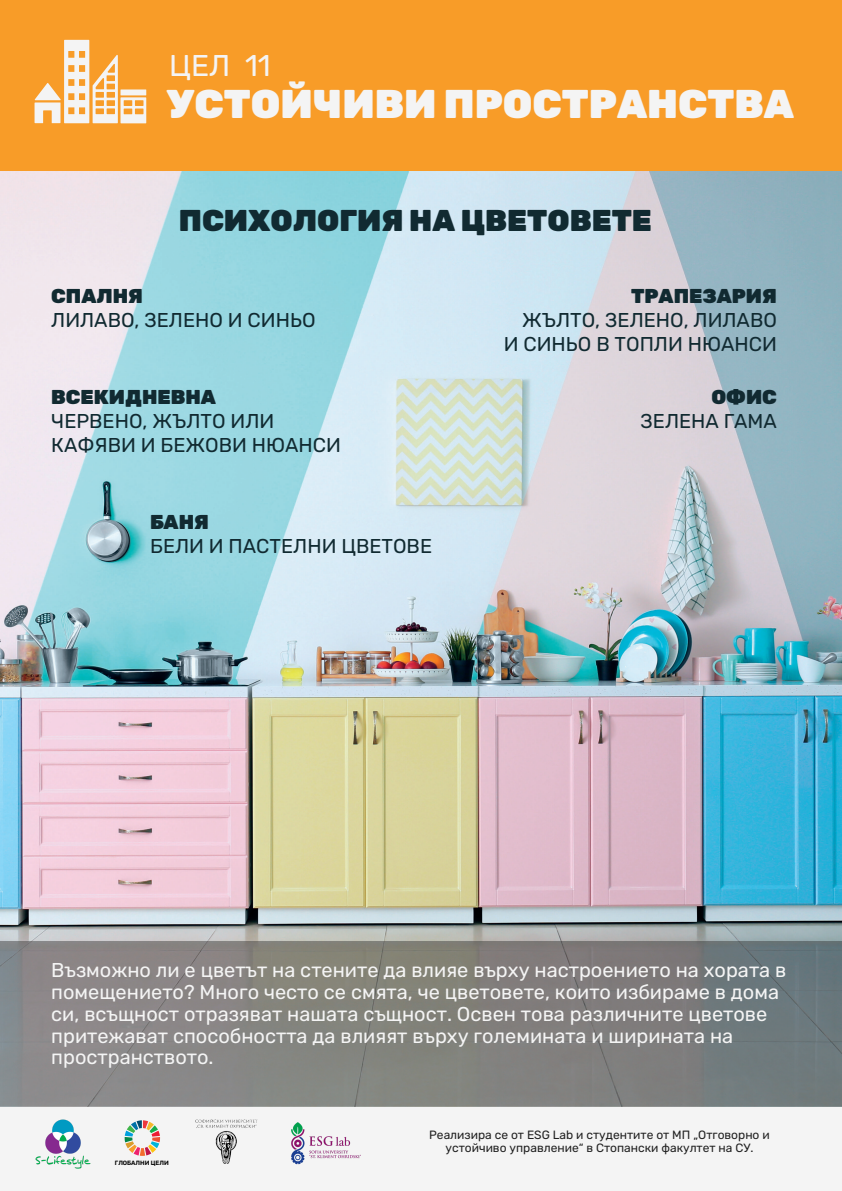
<style>
.page{position:relative;width:842px;height:1191px;background:#fff}
.page>*{position:absolute;margin:0;border:0;box-sizing:border-box;transform-origin:0 0}
.t1{font:900 40px "Rubik";color:#f4f4f4}
.t2{font:900 30px "Rubik";color:#112a31}
.t3{font:30px "Rubik";color:#f4f4f4}
.t4{font:20px/21.7px "Rubik";color:#f4f4f4}
.t5{font:20px/24px "Rubik";color:#112a31}
.t6{font:900 20px "Rubik";color:#112a31}
.t7{font:12px/12.7px "Rubik";color:#212121;text-align:center}
.t8{font:600 6.2px "Rubik";color:#000}
</style>
<div class="page">
<div style="left:0;top:1100px;width:842px;height:90px;background:#f4f4f4"></div>
<img style="left:291px;top:1122px;width:70px;height:43px">
<img style="left:191px;top:1106px;width:70px;height:58px">
<svg style="left:125px;top:1120px;width:35px;height:35px"></svg>
<img style="left:35px;top:1119px;width:56px;height:49px">
<img style="left:0;top:170px;width:842px;height:770px">
<div style="left:0;top:0;width:842px;height:170px;background:#f89c28"></div>
<svg style="left:35px;top:40px;width:111px;height:83px"></svg>
<svg style="left:0;top:940px;width:842px;height:166px;background:#80817f"></svg>
<h2 class="t3" style="left:169px;top:48px;width:103px">ЦЕЛ 11</h2>
<h1 class="t1" style="left:166px;top:81px;width:629px">УСТОЙЧИВИ ПРОСТРАНСТВА</h1>
<h2 class="t2" style="left:179px;top:203px;width:475px">ПСИХОЛОГИЯ НА ЦВЕТОВЕТЕ</h2>
<p class="t6" style="left:51px;top:284px;width:93px">СПАЛНЯ</p>
<p class="t5" style="left:51px;top:308px;width:266px">ЛИЛАВО, ЗЕЛЕНО И СИНЬО</p>
<p class="t6" style="left:51px;top:385px;width:166px">ВСЕКИДНЕВНА</p>
<p class="t5" style="left:51px;top:409px;width:291px">ЧЕРВЕНО, ЖЪЛТО ИЛИ<br>КАФЯВИ И БЕЖОВИ НЮАНСИ</p>
<p class="t6" style="left:150px;top:510px;width:60px">БАНЯ</p>
<p class="t5" style="left:150px;top:534px;width:283px">БЕЛИ И ПАСТЕЛНИ ЦВЕТОВЕ</p>
<p class="t6" style="left:631px;top:284px;width:147px">ТРАПЕЗАРИЯ</p>
<p class="t5" style="left:504px;top:308px;width:275px;text-align:right">ЖЪЛТО, ЗЕЛЕНО, ЛИЛАВО<br>И СИНЬО В ТОПЛИ НЮАНСИ</p>
<p class="t6" style="left:711px;top:385px;width:67px">ОФИС</p>
<p class="t5" style="left:640px;top:409px;width:138px">ЗЕЛЕНА ГАМА</p>
<p class="t4" style="left:51px;top:959px;width:737px">Възможно ли е цветът на стените да влияе върху настроението на хората в помещението? Много често се смята, че цветовете, които избираме в дома си, всъщност отразяват нашата същност. Освен това различните цветове притежават способността да влияят върху големината и ширината на пространството.</p>
<p class="t8" style="left:115px;top:1158px;width:55px">ГЛОБАЛНИ ЦЕЛИ</p>
<p class="t7" style="left:429px;top:1128px;width:342px">Реализира се от ESG Lab и студентите от МП „Отговорно и устойчиво управление“ в Стопански факултет на СУ.</p>
</div>
